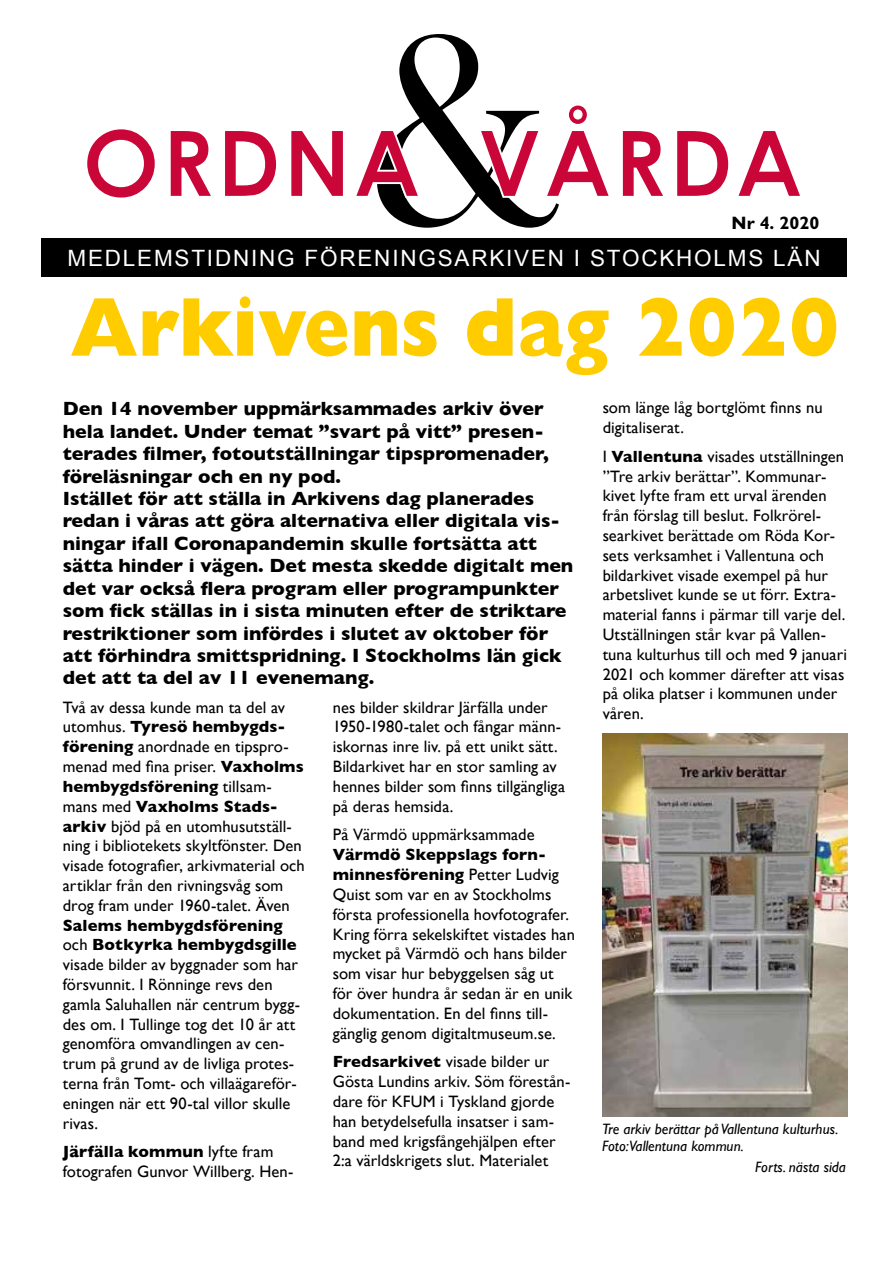
<style>
.page{position:relative;width:893px;height:1263px;background:#fff}
.page>*{position:absolute;margin:0;border:0;box-sizing:border-box;transform-origin:0 0}
.t1{font:800 84px "Gill Sans MT Pro";color:#fc0;scale:.9 1}
.t2{font:22.5px "Arial";letter-spacing:.08em;color:#fff}
.t3{font:700 19.5px/22.4px "Gill Sans";color:#000}
.t4{font:700 18px "Gill Sans MT Pro";color:#000}
.t5{font:16.5px/19.8px "Gill Sans";letter-spacing:.005em;color:#000}
.t6{font:italic 15px/17.2px "Gill Sans";color:#000}
.s1{font-weight:700}
</style>
<div class="page">
<div style="left:41px;top:239px;width:806px;height:38px;background:#000"></div>
<svg style="left:87px;top:129px;width:68px;height:69px"></svg>
<svg style="left:170px;top:131px;width:41px;height:65px"></svg>
<svg style="left:225px;top:131px;width:51px;height:65px"></svg>
<svg style="left:291px;top:131px;width:52px;height:65px"></svg>
<svg style="left:356px;top:34px;width:253px;height:194px"></svg>
<svg style="left:622px;top:131px;width:41px;height:65px"></svg>
<svg style="left:677px;top:131px;width:123px;height:65px"></svg>
<img style="left:603px;top:733px;width:244px;height:383px">
<p class="t4" style="left:731px;top:212px;width:89px">Nr 4. 2020</p>
<h2 class="t2" style="left:68px;top:244px;width:755px">MEDLEMSTIDNING FÖRENINGSARKIVEN I STOCKHOLMS LÄN</h2>
<h1 class="t1" style="left:70px;top:277px;width:856px">Arkivens dag 2020</h1>
<p class="t3" style="left:63px;top:397px;width:512px">Den 14 november uppmärksammades arkiv över hela landet. Under temat ”svart på vitt” presen&shy;terades filmer, fotoutställningar tipspromenader, föreläsningar och en ny pod.<br>Istället för att ställa in Arkivens dag planerades redan i våras att göra alternativa eller digitala vis&shy;ningar ifall Coronapandemin skulle fortsätta att sätta hinder i vägen. Det mesta skedde digitalt men det var också flera program eller programpunkter som fick ställas in i sista minuten efter de striktare restriktioner som infördes i slutet av oktober för att förhindra smittspridning. I Stockholms län gick det att ta del av 11 evenemang.</p>
<p class="t5" style="left:63px;top:697px;width:243px">Två av dessa kunde man ta del av utomhus. <span class="s1">Tyresö hembygds&shy;förening</span> anordnade en tipspro&shy;menad med fina priser. <span class="s1">Vaxholms hembygdsförening</span> tillsam&shy;mans med <span class="s1">Vaxholms Stads&shy;arkiv</span> bjöd på en utomhusutställ&shy;ning i bibliotekets skyltfönster. Den visade fotografier, arkivmaterial och artiklar från den rivningsvåg som drog fram under 1960-talet. Även</p>
<p class="t5" style="left:63px;top:915px;width:239px"><span class="s1">Salems hembygdsförening </span>och <span class="s1">Botkyrka hembygdsgille </span>visade bilder av byggnader som har försvunnit. I Rönninge revs den gamla Saluhallen när centrum bygg&shy;des om. I Tullinge tog det 10 år att genomföra omvandlingen av cen&shy;trum på grund av de livliga protes&shy;terna från Tomt- och villaägareför&shy;eningen när ett 90-tal villor skulle rivas.</p>
<p class="t5" style="left:63px;top:1142px;width:232px"><span class="s1">Järfälla kommun</span> lyfte fram fotografen Gunvor Willberg. Hen-</p>
<p class="t5" style="left:603px;top:398px;width:221px">som länge låg bortglömt finns nu digitaliserat.</p>
<p class="t5" style="left:603px;top:446px;width:246px">I <span class="s1">Vallentuna</span> visades utställningen ”Tre arkiv berättar”. Kommunar&shy;kivet lyfte fram ett urval ärenden från förslag till beslut. Folkrörel&shy;searkivet berättade om Röda Kor&shy;sets verksamhet i Vallentuna och bildarkivet visade exempel på hur arbetslivet kunde se ut förr. Extra&shy;material fanns i pärmar till varje del.<br>Utställningen står kvar på Vallen&shy;tuna kulturhus till och med 9 januari 2021 och kommer därefter att visas på olika platser i kommunen under våren.</p>
<p class="t5" style="left:333px;top:697px;width:234px">nes bilder skildrar Järfälla under<br>1950-1980-talet och fångar männ&shy;iskornas inre liv. på ett unikt sätt.<br>Bildarkivet har en stor samling av hennes bilder som finns tillgängliga på deras hemsida.</p>
<p class="t5" style="left:333px;top:825px;width:203px">På Värmdö uppmärksammade</p>
<p class="t5" style="left:333px;top:845px;width:244px"><span class="s1">Värmdö Skeppslags forn&shy;minnesförening</span> Petter Ludvig Quist som var en av Stockholms första professionella hovfotografer.<br>Kring förra sekelskiftet vistades han mycket på Värmdö och hans bilder som visar hur bebyggelsen såg ut för över hundra år sedan är en unik dokumentation. En del finns till&shy;gänglig genom digitaltmuseum.se.</p>
<p class="t5" style="left:333px;top:1052px;width:239px"><span class="s1">Fredsarkivet</span> visade bilder ur Gösta Lundins arkiv. Söm förestån&shy;dare för KFUM i Tyskland gjorde han betydelsefulla insatser i sam&shy;band med krigsfångehjälpen efter 2:a världskrigets slut. Materialet</p>
<p class="t6" style="left:602px;top:1120px;width:238px">Tre arkiv berättar på Vallentuna kulturhus.<br>Foto:Vallentuna kommun.</p>
<p class="t6" style="left:755px;top:1158px;width:92px">Forts. nästa sida</p>
</div>
